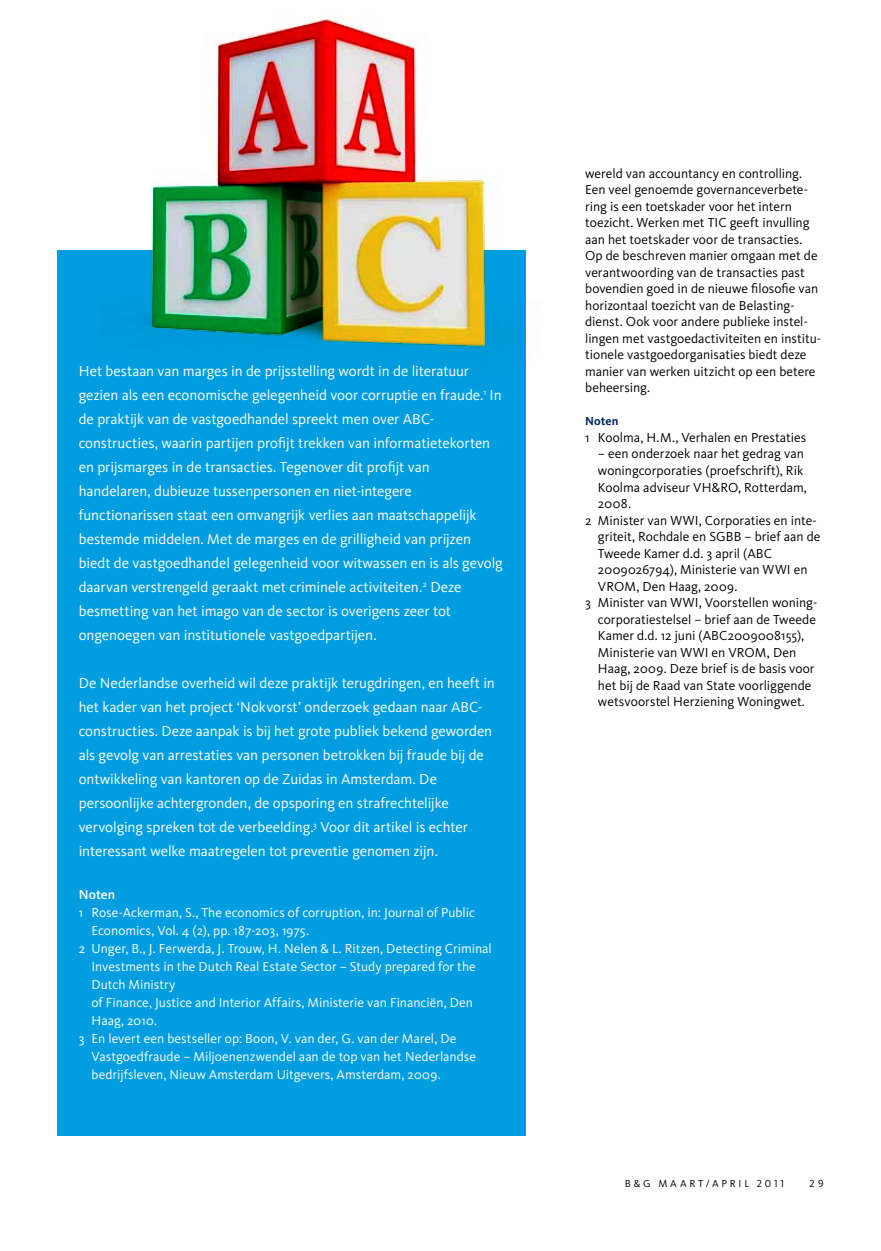
<style>
.page{position:relative;width:881px;height:1251px;background:#fff}
.page>*{position:absolute;margin:0;border:0;box-sizing:border-box;transform-origin:0 0}
.t1{font:15px/24px "Kievit";letter-spacing:-.005em;color:#fff}
.t2{font:13.5px/16.5px "Kievit";color:#000}
.t3{font:13.5px "Kievit";color:#fff}
.t4{font:500 13.5px "Kievit";color:#fff}
.t5{font:700 12px "Kievit";letter-spacing:.005em;color:#002b65}
.t6{font:10.5px "Kievit";letter-spacing:.265em;color:#000}
.t7{font:10.5px "Kievit Regular SC";color:#000}
.s1{font-family:"Kievit Regular SC"}
</style>
<div class="page">
<div style="left:57px;top:250px;width:468px;height:885px;background:#009ee0"></div>
<img style="left:143px;top:19px;width:383px;height:387px">
<p class="t1" style="left:79px;top:359px;width:425px">Het bestaan van marges in de prijsstelling wordt in de literatuur gezien als een economische gelegenheid voor corruptie en fraude.<sup>1</sup> In de praktijk van de vastgoedhandel spreekt men over ABC&shy;constructies, waarin partijen profijt trekken van informatietekorten en prijsmarges in de transacties. Tegenover dit profijt van handelaren, dubieuze tussenpersonen en niet-integere functionarissen staat een omvangrijk verlies aan maatschappelijk bestemde middelen. Met de marges en de grilligheid van prijzen biedt de vastgoedhandel gelegenheid voor witwassen en is als gevolg daarvan verstrengeld geraakt met criminele activiteiten.<sup>2</sup> Deze besmetting van het imago van de sector is overigens zeer tot ongenoegen van institutionele vastgoedpartijen.</p>
<p class="t1" style="left:79px;top:671px;width:417px">De Nederlandse overheid wil deze praktijk terugdringen, en heeft in het kader van het project ‘Nokvorst’ onderzoek gedaan naar ABC&shy;constructies. Deze aanpak is bij het grote publiek bekend geworden als gevolg van arrestaties van personen betrokken bij fraude bij de ontwikkeling van kantoren op de Zuidas in Amsterdam. De persoonlijke achtergronden, de opsporing en strafrechtelijke vervolging spreken tot de verbeelding.<sup>3</sup> Voor dit artikel is echter interessant welke maatregelen tot preventie genomen zijn.</p>
<p class="t4" style="left:79px;top:885px;width:38px">Noten</p>
<p class="t3" style="left:79px;top:903px;width:397px">1 Rose-Ackerman, S., The economics of corruption, in: Journal of Public</p>
<p class="t3" style="left:91px;top:921px;width:219px">Economics, Vol. 4 (2), pp. 187-203, 1975.</p>
<p class="t3" style="left:79px;top:939px;width:414px">2 Unger, B., J. Ferwerda, J. Trouw, H. Nelen &amp; L. Ritzen, Detecting Criminal</p>
<p class="t3" style="left:91px;top:957px;width:385px">Investments in the Dutch Real Estate Sector – Study prepared for the</p>
<p class="t3" style="left:91px;top:975px;width:85px">Dutch Ministry</p>
<p class="t3" style="left:91px;top:993px;width:383px">of Finance, Justice and Interior Affairs, Ministerie van Financiën, Den</p>
<p class="t3" style="left:91px;top:1011px;width:67px">Haag, 2010.</p>
<p class="t3" style="left:79px;top:1029px;width:379px">3 En levert een bestseller op: Boon, V. van der, G. van der Marel, De</p>
<p class="t3" style="left:91px;top:1047px;width:386px">Vastgoedfraude – Miljoenenzwendel aan de top van het Nederlandse</p>
<p class="t3" style="left:91px;top:1065px;width:350px">bedrijfsleven, Nieuw Amsterdam Uitgevers, Amsterdam, 2009.</p>
<p class="t2" style="left:585px;top:165px;width:237px">wereld van accountancy en controlling.<br>Een veel genoemde governanceverbete&shy;ring is een toetskader voor het intern toezicht. Werken met TIC geeft invulling aan het toetskader voor de transacties.<br>Op de beschreven manier omgaan met de verantwoording van de transacties past bovendien goed in de nieuwe filosofie van horizontaal toezicht van de Belasting&shy;dienst. Ook voor andere publieke instel&shy;lingen met vastgoedactiviteiten en institu&shy;tionele vastgoedorganisaties biedt deze manier van werken uitzicht op een betere beheersing.</p>
<p class="t5" style="left:585px;top:414px;width:35px">Noten</p>
<p class="t2" style="left:585px;top:429px;width:223px">1 Koolma, H.M., Verhalen en Prestaties</p>
<p class="t2" style="left:597px;top:445px;width:207px">– een onderzoek naar het gedrag van</p>
<p class="t2" style="left:597px;top:462px;width:207px">woningcorporaties (proefschrift), Rik</p>
<p class="t2" style="left:597px;top:478px;width:210px">Koolma adviseur VH&amp;RO, Rotterdam,</p>
<p class="t2" style="left:597px;top:495px;width:34px">2008.</p>
<p class="t2" style="left:585px;top:511px;width:233px">2 Minister van WWI, Corporaties en inte-</p>
<p class="t2" style="left:597px;top:528px;width:224px">griteit, Rochdale en SGBB – brief aan de</p>
<p class="t2" style="left:597px;top:544px;width:176px">Tweede Kamer d.d. 3 april (ABC</p>
<p class="t2" style="left:597px;top:561px;width:211px">2009026794), Ministerie van WWI en</p>
<p class="t2" style="left:597px;top:577px;width:141px">VROM, Den Haag, 2009.</p>
<p class="t2" style="left:585px;top:594px;width:233px">3 Minister van WWI, Voorstellen woning-</p>
<p class="t2" style="left:597px;top:610px;width:219px">corporatiestelsel – brief aan de Tweede</p>
<p class="t2" style="left:597px;top:627px;width:207px">Kamer d.d. 12 juni (ABC2009008155),</p>
<p class="t2" style="left:597px;top:643px;width:200px">Ministerie van WWI en VROM, Den</p>
<p class="t2" style="left:597px;top:660px;width:218px">Haag, 2009. Deze brief is de basis voor</p>
<p class="t2" style="left:597px;top:676px;width:215px">het bij de Raad van State voorliggende</p>
<p class="t2" style="left:597px;top:693px;width:208px">wetsvoorstel Herziening Woningwet.</p>
<p class="t6" style="left:624px;top:1176px;width:160px">B&amp;G MAART/APRIL <span class="s1">2011</span></p>
<p class="t7" style="left:809px;top:1176px;width:16px">2 9</p>
</div>
